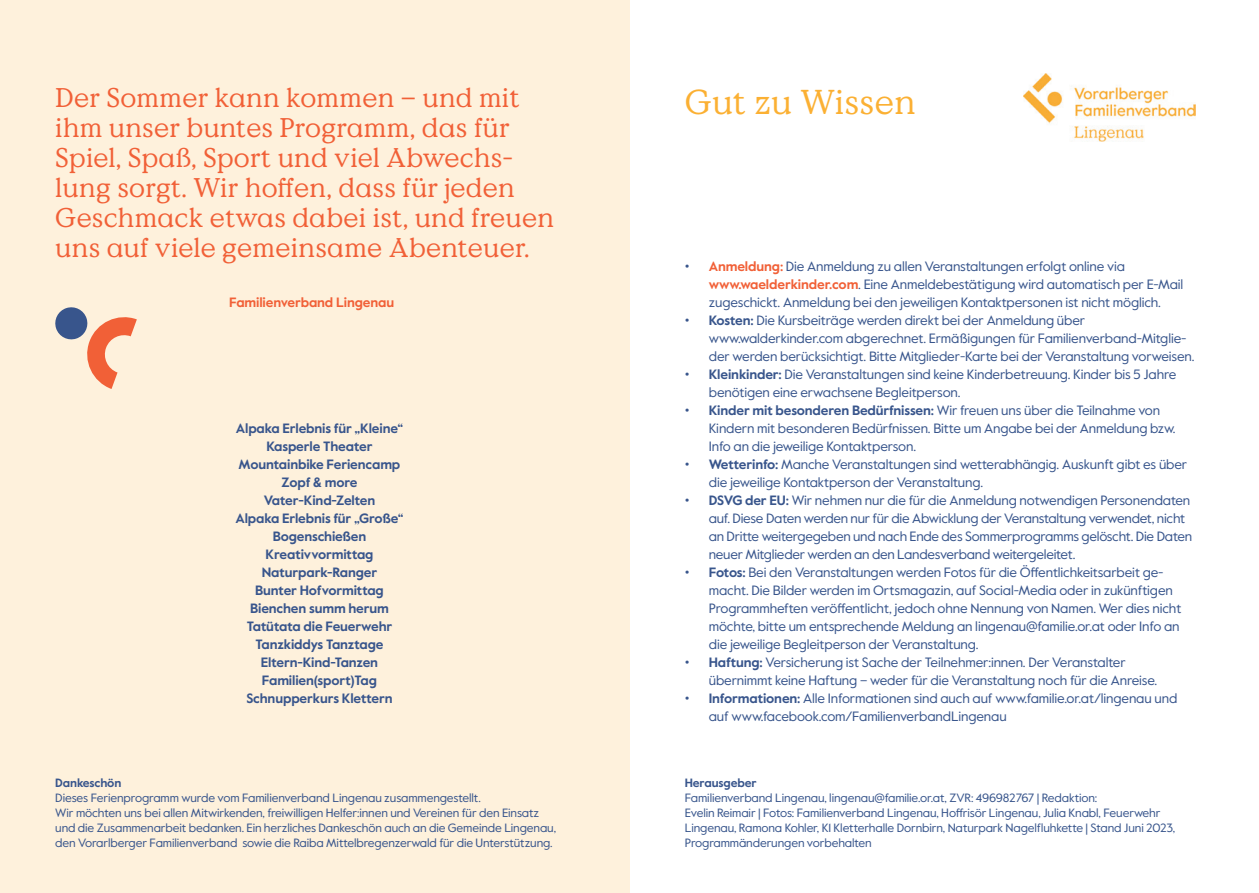
<style>
.page{position:relative;width:1259px;height:893px;background:#fff}
.page>*{position:absolute;margin:0;border:0;box-sizing:border-box;transform-origin:0 0}
.t1{font:34.5px "Value Serif Pro";letter-spacing:.01em;color:#fbb033}
.t2{font:27px/30px "Value Serif Pro";letter-spacing:.01em;color:#f16037}
.t3{font:13.5px/18px "Value Sans Pro";letter-spacing:-.01em;color:#38558c}
.t4{font:700 13.5px/18px "Value Sans Pro";letter-spacing:-.01em;color:#38558c;text-align:center}
.t5{font:700 13.5px "Value Sans Pro";letter-spacing:-.01em;color:#f16037}
.t6{font:12px/15px "Value Sans Pro";letter-spacing:-.01em;color:#38558c}
.t7{font:700 12px "Value Sans Pro";letter-spacing:-.01em;color:#38558c}
.s1{font-weight:700}
.s2{font-weight:700;color:#f16037}
</style>
<div class="page">
<div style="left:0;top:0;width:629px;height:893px;background:#fef1dc"></div>
<svg style="left:55px;top:307px;width:82px;height:82px"></svg>
<img style="left:1023px;top:73px;width:172px;height:68px">
<h2 class="t2" style="left:55px;top:83px;width:500px">Der Sommer kann kommen – und mit ihm unser buntes Programm, das für Spiel, Spaß, Sport und viel Abwechs&shy;lung sorgt. Wir hoffen, dass für jeden Geschmack etwas dabei ist, und freuen uns auf viele gemeinsame Abenteuer.</h2>
<p class="t5" style="left:229px;top:294px;width:166px">Familienverband Lingenau</p>
<p class="t4" style="left:235px;top:420px;width:170px">Alpaka Erlebnis für „Kleine“<br>Kasperle Theater<br>Mountainbike Feriencamp<br>Zopf &amp; more<br>Vater-Kind-Zelten<br>Alpaka Erlebnis für „Große“<br>Bogenschießen<br>Kreativvormittag<br>Naturpark-Ranger<br>Bunter Hofvormittag<br>Bienchen summ herum<br>Tatütata die Feuerwehr<br>Tanzkiddys Tanztage<br>Eltern-Kind-Tanzen<br>Familien(sport)Tag<br>Schnupperkurs Klettern</p>
<p class="t7" style="left:55px;top:776px;width:68px">Dankeschön</p>
<p class="t6" style="left:55px;top:791px;width:502px">Dieses Ferienprogramm wurde vom Familienverband Lingenau zusammengestellt.<br>Wir möchten uns bei allen Mitwirkenden, freiwilligen Helfer:innen und Vereinen für den Einsatz und die Zusammenarbeit bedanken. Ein herzliches Dankeschön auch an die Gemeinde Lingenau, den Vorarlberger Familienverband sowie die Raiba Mittelbregenzerwald für die Unterstützung.</p>
<h1 class="t1" style="left:685px;top:81px;width:232px">Gut zu Wissen</h1>
<p class="t3" style="left:709px;top:258px;width:476px;text-indent:-24px"><span class="s1">•</span> <span class="s2">Anmeldung:</span> Die Anmeldung zu allen Veranstaltungen erfolgt online via <span class="s2">www.waelderkinder.com</span>. Eine Anmeldebestätigung wird automatisch per E-Mail zugeschickt. Anmeldung bei den jeweiligen Kontaktpersonen ist nicht möglich.</p>
<p class="t3" style="left:709px;top:312px;width:487px;text-indent:-24px"><span class="s1">• Kosten:</span> Die Kursbeiträge werden direkt bei der Anmeldung über www.walderkinder.com abgerechnet. Ermäßigungen für Familienverband-Mitglie&shy;der werden berücksichtigt. Bitte Mitglieder-Karte bei der Veranstaltung vorweisen.</p>
<p class="t3" style="left:709px;top:366px;width:469px;text-indent:-24px"><span class="s1">• Kleinkinder:</span> Die Veranstaltungen sind keine Kinderbetreuung. Kinder bis 5 Jahre benötigen eine erwachsene Begleitperson.</p>
<p class="t3" style="left:709px;top:402px;width:468px;text-indent:-24px"><span class="s1">• Kinder mit besonderen Bedürfnissen:</span> Wir freuen uns über die Teilnahme von<br>Kindern mit besonderen Bedürfnissen. Bitte um Angabe bei der Anmeldung bzw.<br>Info an die jeweilige Kontaktperson.</p>
<p class="t3" style="left:709px;top:456px;width:480px;text-indent:-24px"><span class="s1">• Wetterinfo:</span> Manche Veranstaltungen sind wetterabhängig. Auskunft gibt es über die jeweilige Kontaktperson der Veranstaltung.</p>
<p class="t3" style="left:709px;top:492px;width:485px;text-indent:-24px"><span class="s1">• DSVG der EU:</span> Wir nehmen nur die für die Anmeldung notwendigen Personendaten auf. Diese Daten werden nur für die Abwicklung der Veranstaltung verwendet, nicht an Dritte weitergegeben und nach Ende des Sommerprogramms gelöscht. Die Daten neuer Mitglieder werden an den Landesverband weitergeleitet.</p>
<p class="t3" style="left:709px;top:564px;width:474px;text-indent:-24px"><span class="s1">• Fotos:</span> Bei den Veranstaltungen werden Fotos für die Öffentlichkeitsarbeit ge&shy;macht. Die Bilder werden im Ortsmagazin, auf Social-Media oder in zukünftigen Programmheften veröffentlicht, jedoch ohne Nennung von Namen. Wer dies nicht möchte, bitte um entsprechende Meldung an lingenau@familie.or.at oder Info an die jeweilige Begleitperson der Veranstaltung.</p>
<p class="t3" style="left:709px;top:654px;width:450px;text-indent:-24px"><span class="s1">• Haftung:</span> Versicherung ist Sache der Teilnehmer:innen. Der Veranstalter übernimmt keine Haftung – weder für die Veranstaltung noch für die Anreise.</p>
<p class="t3" style="left:709px;top:690px;width:470px;text-indent:-24px"><span class="s1">• Informationen:</span> Alle Informationen sind auch auf www.familie.or.at/lingenau und auf www.facebook.com/FamilienverbandLingenau</p>
<p class="t7" style="left:685px;top:776px;width:73px">Herausgeber</p>
<p class="t6" style="left:685px;top:791px;width:492px">Familienverband Lingenau, lingenau@familie.or.at, ZVR: 496982767 | Redaktion:<br>Evelin Reimair | Fotos: Familienverband Lingenau, Hoffrisör Lingenau, Julia Knabl, Feuerwehr Lingenau, Ramona Kohler, K1 Kletterhalle Dornbirn, Naturpark Nagelfluhkette | Stand Juni 2023, Programmänderungen vorbehalten</p>
</div>
